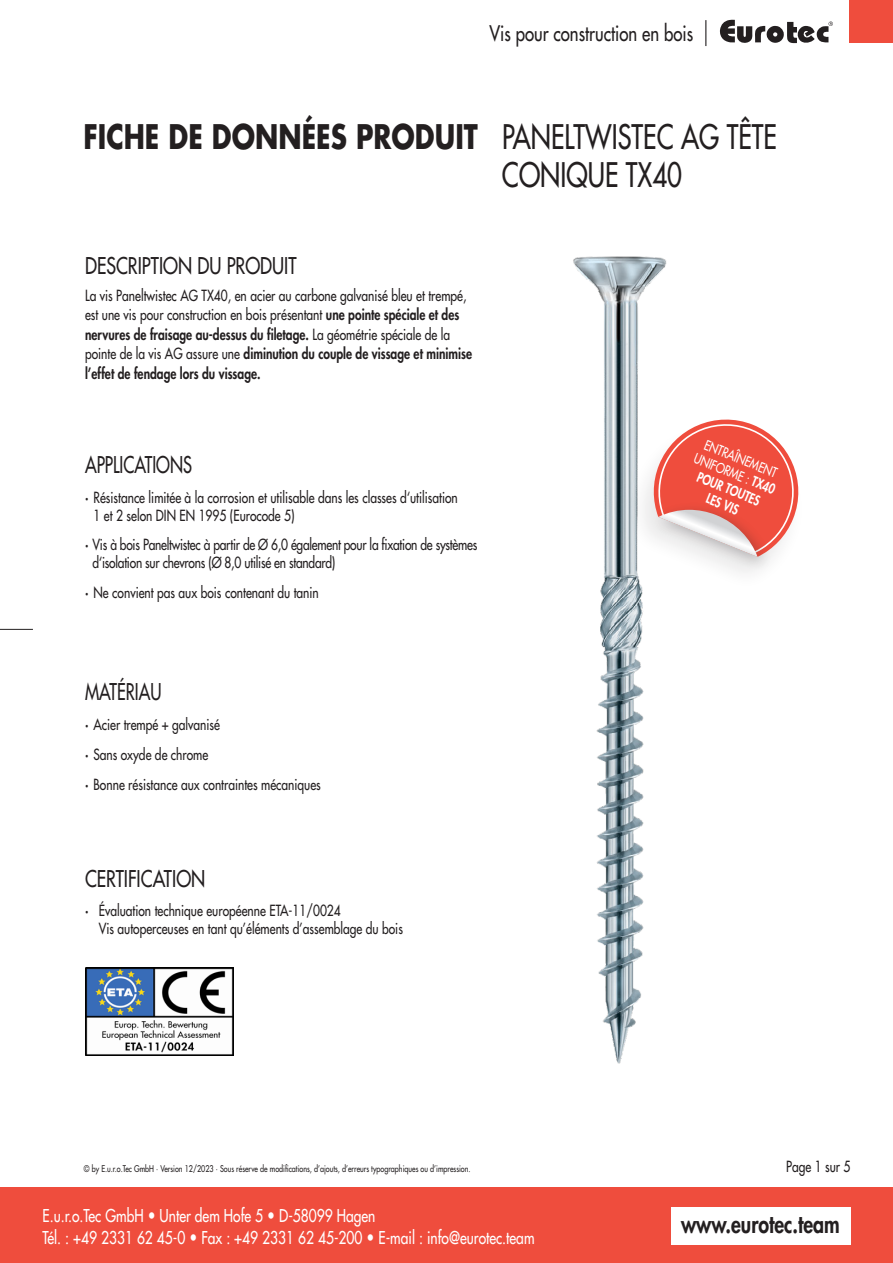
<style>
.page{position:relative;width:893px;height:1263px;background:#fff}
.page>*{position:absolute;margin:0;border:0;box-sizing:border-box;transform-origin:0 0}
.t1{font:500 33px/37.5px "Futura Std";color:#231f20;scale:.78 1}
.t2{font:800 24.3px "Futura Std";color:#231f20;scale:.8 1}
.t3{font:500 22.5px "Futura Std";color:#231f20;scale:.8 1}
.t4{font:500 22.5px "Futura Std";color:#231f20;scale:.74 1}
.t5{font:500 21px "Futura Std";color:#231f20;scale:.8 1}
.t6{font:500 17.25px/22.5px "Futura Std";color:#fff;scale:.8 1}
.t7{font:500 15px/19.5px "Futura Std";color:#231f20;scale:.8 1}
.t8{font:500 15px/18px "Futura Std";letter-spacing:-.02em;color:#231f20;scale:.8 1}
.t9{font:500 13.5px/16.2px "Futura Std";color:#fff;text-align:center;scale:.8 1}
.t10{font:500 9px "Futura Std";color:#231f20;scale:.8 1}
.s1{font-weight:700}
.s2{font-weight:800}
</style>
<div class="page">
<div style="left:849px;top:0;width:44px;height:43px;background:#ef4d3d"></div>
<svg style="left:720px;top:20px;width:113px;height:24px"></svg>
<svg style="left:705px;top:20px;width:1px;height:26px"></svg>
<div style="left:0;top:1187px;width:893px;height:76px;background:#ef4d3d"></div>
<div style="left:671px;top:1208px;width:179px;height:37px;background:#fff"></div>
<img style="left:573px;top:256px;width:94px;height:808px">
<img style="left:85px;top:967px;width:149px;height:88px">
<hr style="left:0;top:629px;width:33px;height:1px;background:#231f20">
<div style="left:627px;top:419px;width:179px;height:172px;background:#231f20;opacity:.1"></div>
<div style="left:652px;top:501px;width:121px;height:71px;background:#231f20;opacity:.3"></div>
<svg style="left:652px;top:410px;width:154px;height:147px"></svg>
<p class="t5" style="left:489px;top:20px;width:256px">Vis pour construction en bois</p>
<p class="t1" style="left:502px;top:119px;width:354px;text-indent:-418px"><span class="s1">FICHE DE DONNÉES PRODUIT</span> PANELTWISTEC AG TÊTE<br>CONIQUE TX40</p>
<p class="t3" style="left:85px;top:251px;width:266px">DESCRIPTION DU PRODUIT</p>
<p class="t7" style="left:85px;top:285px;width:485px">La vis Paneltwistec AG TX40, en acier au carbone galvanisé bleu et trempé, est une vis pour construction en bois présentant <span class="s2">une pointe spéciale et des nervures de fraisage au-dessus du filetage.</span> La géométrie spéciale de la pointe de la vis AG assure une <span class="s2">diminution du couple de vissage et minimise l’effet de fendage lors du vissage.</span></p>
<p class="t4" style="left:85px;top:451px;width:146px">APPLICATIONS</p>
<p class="t7" style="left:94px;top:489px;width:457px;line-height:18px;text-indent:-9px"><span class="s2">·</span> Résistance limitée à la corrosion et utilisable dans les classes d‘utilisation<br>1 et 2 selon DIN EN 1995 (Eurocode 5)</p>
<p class="t8" style="left:93px;top:536px;width:483px;text-indent:-8px"><span class="s2">·</span> Vis à bois Paneltwistec à partir de Ø 6,0 également pour la fixation de systèmes d‘isolation sur chevrons (Ø 8,0 utilisé en standard)</p>
<p class="t7" style="left:85px;top:583px;width:294px"><span class="s2">·</span> Ne convient pas aux bois contenant du tanin</p>
<p class="t4" style="left:85px;top:677px;width:105px">MATÉRIAU</p>
<p class="t7" style="left:85px;top:714px;width:170px"><span class="s2">·</span> Acier trempé + galvanisé</p>
<p class="t7" style="left:85px;top:744px;width:156px"><span class="s2">·</span> Sans oxyde de chrome</p>
<p class="t7" style="left:85px;top:774px;width:296px"><span class="s2">·</span> Bonne résistance aux contraintes mécaniques</p>
<p class="t3" style="left:85px;top:864px;width:152px">CERTIFICATION</p>
<p class="t7" style="left:99px;top:901px;width:382px;line-height:18px;text-indent:-14px"><span class="s2">·</span> Évaluation technique européenne ETA-11/0024<br>Vis autoperceuses en tant qu’éléments d’assemblage du bois</p>
<p class="t10" style="left:84px;top:1163px;width:485px">© by E.u.r.o.Tec GmbH · Version 12/2023 · Sous réserve de modifications, d’ajouts, d’erreurs typographiques ou d’impression.</p>
<p class="t9" style="left:704px;top:435px;width:109px;rotate:22deg">ENTRAÎNEMENT<br>UNIFORME : <span class="s2">TX40<br>POUR TOUTES<br>LES VIS</span></p>
<p class="t7" style="left:786px;top:1157px;width:82px">Page 1 sur 5</p>
<p class="t6" style="left:43px;top:1204px;width:617px">E.u.r.o.Tec GmbH <span class="s2">•</span> Unter dem Hofe 5 <span class="s2">•</span> D-58099 Hagen<br>Tél. : +49 2331 62 45-0 <span class="s2">•</span> Fax : +49 2331 62 45-200 <span class="s2">•</span> E-mail : info@eurotec.team</p>
<h2 class="t2" style="left:681px;top:1208px;width:200px">www.eurotec.team</h2>
</div>
